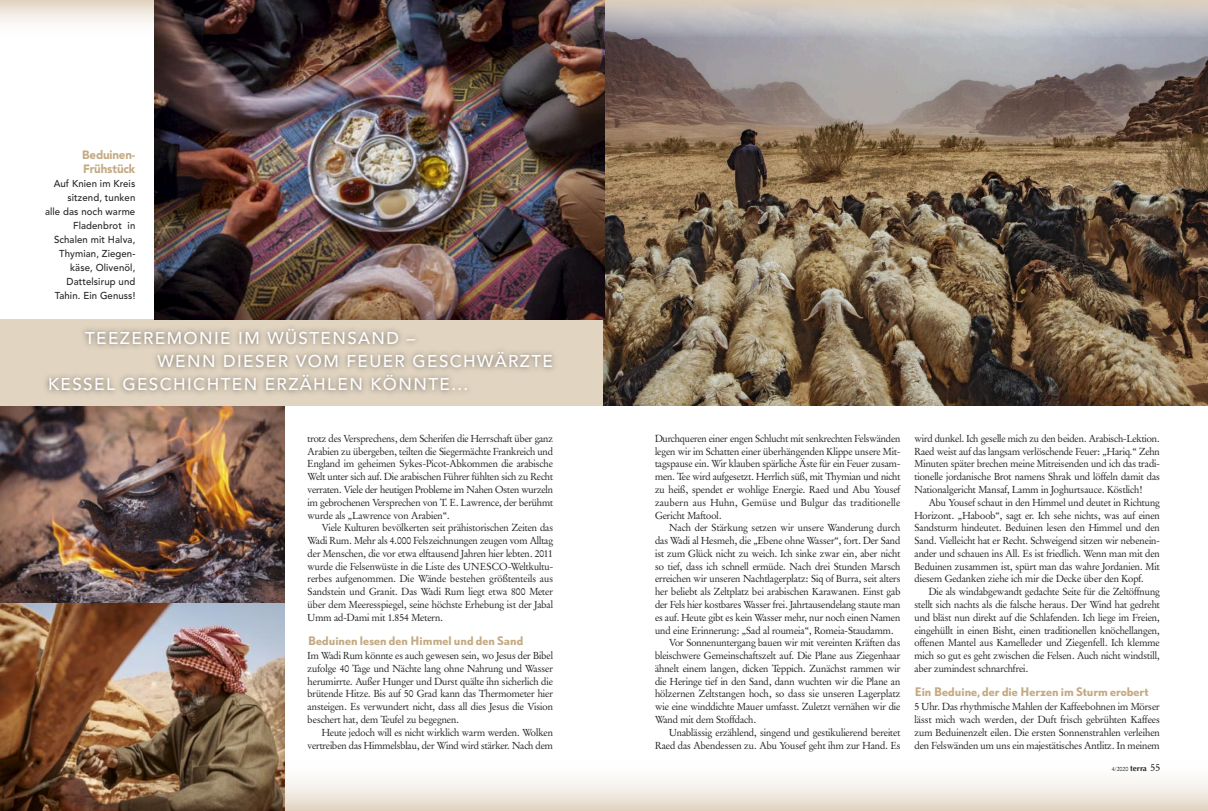
<style>
.page{position:relative;width:1208px;height:811px;background:#fff}
.page>*{position:absolute;margin:0;border:0;box-sizing:border-box;transform-origin:0 0}
.t1{font:500 17px "Avenir LT Std";letter-spacing:.085em;color:#fff}
.t2{font:900 12px/14px "Avenir LT Std";letter-spacing:-.01em;color:#c4aa83;scale:.96 1}
.t3{font:700 11px "DTL Nobel T";color:#c4aa83}
.t4{font:10px/12.8px "Garamond Stempel BQ";letter-spacing:.005em;color:#262526;text-align:justify}
.t5{font:500 10px/14px "Avenir LT Std";letter-spacing:.01em;color:#262526;text-align:right;scale:.96 1}
.t6{font:6px "Garamond Stempel BQ";color:#262526}
.s1{font-family:"Optima LT Std";font-weight:700;font-size:8px}
.s2{font-size:10px}
</style>
<div class="page">
<div style="left:0;top:760px;width:1208px;height:51px;background:linear-gradient(to bottom,#fff,#e5d9c9)"></div>
<img style="left:0;top:405px;width:284px;height:198px">
<div style="left:0;top:319px;width:604px;height:86px;background:#e1d4c1"></div>
<img style="left:604px;top:37px;width:604px;height:368px">
<img style="left:0;top:603px;width:284px;height:208px">
<svg style="left:0;top:0;width:1208px;height:37px;background:#d0ccc9"></svg>
<img style="left:19px;top:327px;width:562px;height:86px">
<img style="left:155px;top:0;width:449px;height:319px">
<p class="t2" style="left:82px;top:149px;width:57px">Beduinen-<br>Frühstück</p>
<p class="t5" style="left:45px;top:177px;width:96px">Auf Knien im Kreis sitzend, tunken<br>alle das noch warme<br>Fladenbrot in<br>Schalen mit Halva,<br>Thymian, Ziegen - käse, Olivenöl,<br>Dattelsirup und<br>Tahin. Ein Genuss!</p>
<h1 class="t1" style="left:85px;top:329px;width:332px">TEEZEREMONIE IM WÜSTENSAND –</h1>
<h1 class="t1" style="left:157px;top:352px;width:397px">WENN DIESER VOM FEUER GESCHWÄRZTE</h1>
<h1 class="t1" style="left:48px;top:375px;width:422px">KESSEL GESCHICHTEN ERZÄHLEN KÖNNTE...</h1>
<p class="t4" style="left:308px;top:432px;width:247px">trotz des Versprechens, dem Scherifen die Herrschaft über ganz Arabien zu übergeben, teilten die Siegermächte Frankreich und England im geheimen Sykes-Picot-Abkommen die arabische Welt unter sich auf. Die arabischen Führer fühlten sich zu Recht verraten. Viele der heutigen Probleme im Nahen Osten wurzeln im gebrochenen Versprechen von T. E. Lawrence, der berühmt wurde als „Lawrence von Arabien“.</p>
<p class="t4" style="left:308px;top:522px;width:247px;text-indent:14px">Viele Kulturen bevölkerten seit prähistorischen Zeiten das Wadi Rum. Mehr als 4.000 Felszeichnungen zeugen vom Alltag der Menschen, die vor etwa elftausend Jahren hier lebten. 2011 wurde die Felsenwüste in die Liste des UNESCO-Weltkultu&shy;rerbes aufgenommen. Die Wände bestehen größtenteils aus Sandstein und Granit. Das Wadi Rum liegt etwa 800 Meter über dem Meeresspiegel, seine höchste Erhebung ist der Jabal Umm ad-Dami mit 1.854 Metern.</p>
<p class="t3" style="left:308px;top:636px;width:217px">Beduinen lesen den Himmel und den Sand</p>
<p class="t4" style="left:308px;top:649px;width:247px">Im Wadi Rum könnte es auch gewesen sein, wo Jesus der Bibel zufolge 40 Tage und Nächte lang ohne Nahrung und Wasser herumirrte. Außer Hunger und Durst quälte ihn sicherlich die brütende Hitze. Bis auf 50 Grad kann das Thermometer hier ansteigen. Es verwundert nicht, dass all dies Jesus die Vision beschert hat, dem Teufel zu begegnen.</p>
<p class="t4" style="left:308px;top:726px;width:247px;text-align:right">Heute jedoch will es nicht wirklich warm werden. Wolken vertreiben das Himmelsblau, der Wind wird stärker. Nach dem</p>
<p class="t4" style="left:655px;top:432px;width:247px">Durchqueren einer engen Schlucht mit senkrechten Felswänden legen wir im Schatten einer überhängenden Klippe unsere Mit&shy;tagspause ein. Wir klauben spärliche Äste für ein Feuer zusam&shy;men. Tee wird aufgesetzt. Herrlich süß, mit Thymian und nicht zu heiß, spendet er wohlige Energie. Raed und Abu Yousef zaubern aus Huhn, Gemüse und Bulgur das traditionelle Gericht Maftool.</p>
<p class="t4" style="left:669px;top:522px;width:233px">Nach der Stärkung setzen wir unsere Wanderung durch</p>
<p class="t4" style="left:655px;top:534px;width:247px">das Wadi al Hesmeh, die „Ebene ohne Wasser“, fort. Der Sand</p>
<p class="t4" style="left:655px;top:547px;width:247px">ist zum Glück nicht zu weich. Ich sinke zwar ein, aber nicht</p>
<p class="t4" style="left:655px;top:560px;width:247px">so tief, dass ich schnell ermüde. Nach drei Stunden Marsch</p>
<p class="t4" style="left:655px;top:573px;width:247px">erreichen wir unseren Nachtlagerplatz: Siq of Burra, seit alters</p>
<p class="t4" style="left:655px;top:585px;width:247px">her beliebt als Zeltplatz bei arabischen Karawanen. Einst gab</p>
<p class="t4" style="left:655px;top:598px;width:247px">der Fels hier kostbares Wasser frei. Jahrtausendelang staute man</p>
<p class="t4" style="left:655px;top:611px;width:247px">es auf. Heute gibt es kein Wasser mehr, nur noch einen Namen</p>
<p class="t4" style="left:655px;top:624px;width:240px">und eine Erinnerung: „Sad al roumeia“, Romeia-Staudamm.</p>
<p class="t4" style="left:669px;top:637px;width:233px">Vor Sonnenuntergang bauen wir mit vereinten Kräften das</p>
<p class="t4" style="left:655px;top:649px;width:247px">bleischwere Gemeinschaftszelt auf. Die Plane aus Ziegenhaar</p>
<p class="t4" style="left:655px;top:662px;width:247px">ähnelt einem langen, dicken Teppich. Zunächst rammen wir</p>
<p class="t4" style="left:655px;top:675px;width:247px">die Heringe tief in den Sand, dann wuchten wir die Plane an</p>
<p class="t4" style="left:655px;top:688px;width:247px">hölzernen Zeltstangen hoch, so dass sie unseren Lagerplatz</p>
<p class="t4" style="left:655px;top:700px;width:247px">wie eine winddichte Mauer umfasst. Zuletzt vernähen wir die</p>
<p class="t4" style="left:655px;top:713px;width:103px">Wand mit dem Stoffdach.</p>
<p class="t4" style="left:669px;top:726px;width:233px">Unablässig erzählend, singend und gestikulierend bereitet</p>
<p class="t4" style="left:655px;top:739px;width:247px">Raed das Abendessen zu. Abu Yousef geht ihm zur Hand. Es</p>
<p class="t4" style="left:914px;top:432px;width:247px">wird dunkel. Ich geselle mich zu den beiden. Arabisch-Lektion.<br>Raed weist auf das langsam verlöschende Feuer: „Hariq.“ Zehn Minuten später brechen meine Mitreisenden und ich das tradi&shy;tionelle jordanische Brot namens Shrak und löffeln damit das Nationalgericht Mansaf, Lamm in Joghurtsauce. Köstlich!</p>
<p class="t4" style="left:914px;top:496px;width:247px;text-indent:14px">Abu Yousef schaut in den Himmel und deutet in Richtung Horizont. „Haboob“, sagt er. Ich sehe nichts, was auf einen Sandsturm hindeutet. Beduinen lesen den Himmel und den Sand. Vielleicht hat er Recht. Schweigend sitzen wir nebenein&shy;ander und schauen ins All. Es ist friedlich. Wenn man mit den Beduinen zusammen ist, spürt man das wahre Jordanien. Mit diesem Gedanken ziehe ich mir die Decke über den Kopf.</p>
<p class="t4" style="left:914px;top:585px;width:247px;text-indent:14px">Die als windabgewandt gedachte Seite für die Zeltöffnung stellt sich nachts als die falsche heraus. Der Wind hat gedreht und bläst nun direkt auf die Schlafenden. Ich liege im Freien, eingehüllt in einen Bisht, einen traditionellen knöchellangen, offenen Mantel aus Kamelleder und Ziegenfell. Ich klemme mich so gut es geht zwischen die Felsen. Auch nicht windstill, aber zumindest schnarchfrei.</p>
<p class="t3" style="left:914px;top:687px;width:235px">Ein Beduine, der die Herzen im Sturm erobert</p>
<p class="t4" style="left:914px;top:700px;width:247px">5 Uhr. Das rhythmische Mahlen der Kaffeebohnen im Mörser lässt mich wach werden, der Duft frisch gebrühten Kaffees zum Beduinenzelt eilen. Die ersten Sonnenstrahlen verleihen den Felswänden um uns ein majestätisches Antlitz. In meinem</p>
<p class="t6" style="left:1111px;top:766px;width:50px">4/2020 <span class="s1">terra</span> <span class="s2">55</span></p>
</div>
